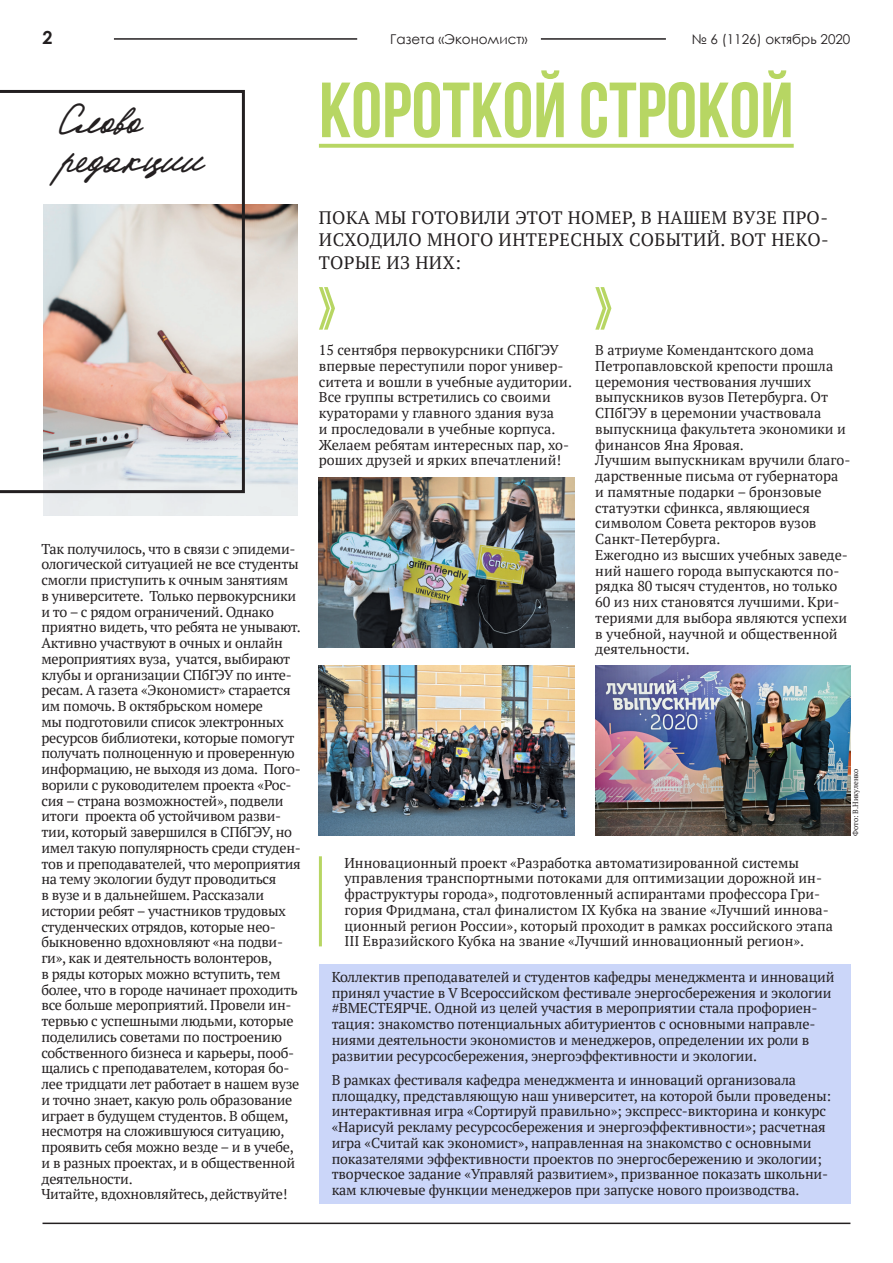
<style>
.page{position:relative;width:893px;height:1263px;background:#fff}
.page>*{position:absolute;margin:0;border:0;box-sizing:border-box;transform-origin:0 0}
.t1{font:700 78px "Bebas Neue";color:#b7d663}
.t2{font:43.5px "Katherine";color:#231f20}
.t3{font:18px/22.5px "PT Serif";letter-spacing:.025em;color:#231f20;text-align:justify}
.t4{font:700 18px "Century Gothic";color:#231f20}
.t5{font:14.25px/15.8px "PT Serif";letter-spacing:-.01em;color:#231f20}
.t6{font:13.5px "Century Gothic";color:#231f20}
.t7{font:7.5px "PT Serif";color:#231f20}
</style>
<div class="page">
<hr style="left:541px;top:38px;width:125px;height:2px;background:#231f20">
<hr style="left:114px;top:38px;width:243px;height:2px;background:#231f20">
<hr style="left:43px;top:1222px;width:807px;height:2px;background:#231f20">
<div style="left:319px;top:964px;width:531px;height:239px;background:#cbd6f9"></div>
<img style="left:43px;top:205px;width:255px;height:311px">
<svg style="left:0;top:90px;width:245px;height:403px"></svg>
<svg style="left:319px;top:144px;width:475px;height:4px;background:#bcd86e"></svg>
<svg style="left:319px;top:287px;width:16px;height:43px"></svg>
<svg style="left:595px;top:287px;width:16px;height:43px"></svg>
<img style="left:319px;top:478px;width:255px;height:170px">
<img style="left:319px;top:666px;width:255px;height:170px">
<img style="left:595px;top:666px;width:255px;height:170px">
<hr style="left:319px;top:856px;width:3px;height:90px;background:#b7d663">
<p class="t4" style="left:43px;top:24px;width:12px">2</p>
<p class="t6" style="left:390px;top:30px;width:139px">Газета «Экономист»</p>
<p class="t6" style="left:692px;top:30px;width:160px">№ 6 (1126) октябрь 2020</p>
<p class="t2" style="left:60px;top:93px;width:83px">Слово</p>
<p class="t2" style="left:60px;top:132px;width:144px">редакции</p>
<p class="t1" style="left:319px;top:67px;width:476px">Короткой строкой</p>
<p class="t3" style="left:319px;top:207px;width:511px">ПОКА МЫ ГОТОВИЛИ ЭТОТ НОМЕР, В НАШЕМ ВУЗЕ ПРО-ИСХОДИЛО МНОГО ИНТЕРЕСНЫХ СОБЫТИЙ. ВОТ НЕКО-ТОРЫЕ ИЗ НИХ:</p>
<p class="t5" style="left:41px;top:541px;width:261px">Так получилось, что в связи с эпидеми&shy;ологической ситуацией не все студенты смогли приступить к очным занятиям<br>в университете. Только первокурсники и то – с рядом ограничений. Однако приятно видеть, что ребята не унывают.<br>Активно участвуют в очных и онлайн мероприятиях вуза, учатся, выбирают клубы и организации СПбГЭУ по инте&shy;ресам. А газета «Экономист» старается им помочь. В октябрьском номере<br>мы подготовили список электронных ресурсов библиотеки, которые помогут получать полноценную и проверенную информацию, не выходя из дома. Пого&shy;ворили с руководителем проекта «Рос&shy;сия – страна возможностей», подвели итоги проекта об устойчивом разви&shy;тии, который завершился в СПбГЭУ, но имел такую популярность среди студен&shy;тов и преподавателей, что мероприятия на тему экологии будут проводиться<br>в вузе и в дальнейшем. Рассказали истории ребят – участников трудовых студенческих отрядов, которые нео&shy;быкновенно вдохновляют «на подви&shy;ги», как и деятельность волонтеров,<br>в ряды которых можно вступить, тем более, что в городе начинает проходить все больше мероприятий. Провели ин&shy;тервью с успешными людьми, которые поделились советами по построению собственного бизнеса и карьеры, пооб&shy;щались с преподавателем, которая бо&shy;лее тридцати лет работает в нашем вузе и точно знает, какую роль образование играет в будущем студентов. В общем, несмотря на сложившуюся ситуацию, проявить себя можно везде – и в учебе, и в разных проектах, и в общественной деятельности.</p>
<p class="t5" style="left:41px;top:1187px;width:247px">Читайте, вдохновляйтесь, действуйте!</p>
<p class="t5" style="left:319px;top:343px;width:255px">15 сентября первокурсники СПбГЭУ впервые переступили порог универ&shy;ситета и вошли в учебные аудитории.<br>Все группы встретились со своими кураторами у главного здания вуза<br>и проследовали в учебные корпуса.<br>Желаем ребятам интересных пар, хо&shy;роших друзей и ярких впечатлений!</p>
<p class="t5" style="left:595px;top:343px;width:252px">В атриуме Комендантского дома<br>Петропавловской крепости прошла церемония чествования лучших выпускников вузов Петербурга. От<br>СПбГЭУ в церемонии участвовала выпускница факультета экономики и финансов Яна Яровая.</p>
<p class="t5" style="left:595px;top:453px;width:257px">Лучшим выпускникам вручили благо&shy;дарственные письма от губернатора и памятные подарки – бронзовые статуэтки сфинкса, являющиеся символом Совета ректоров вузов<br>Санкт-Петербурга.</p>
<p class="t5" style="left:595px;top:547px;width:254px">Ежегодно из высших учебных заведе&shy;ний нашего города выпускаются по&shy;рядка 80 тысяч студентов, но только<br>60 из них становятся лучшими. Кри&shy;териями для выбора являются успехи в учебной, научной и общественной деятельности.</p>
<p class="t7" style="left:851px;top:836px;width:69px;rotate:-90deg">Фото: В.Никуленко</p>
<p class="t5" style="left:344px;top:855px;width:490px">Инновационный проект «Разработка автоматизированной системы управления транспортными потоками для оптимизации дорожной ин&shy;фраструктуры города», подготовленный аспирантами профессора Гри&shy;гория Фридмана, стал финалистом IX Кубка на звание «Лучший иннова&shy;ционный регион России», который проходит в рамках российского этапа III Евразийского Кубка на звание «Лучший инновационный регион».</p>
<p class="t5" style="left:332px;top:969px;width:504px">Коллектив преподавателей и студентов кафедры менеджмента и инноваций принял участие в V Всероссийском фестивале энергосбережения и экологии #ВМЕСТЕЯРЧЕ. Одной из целей участия в мероприятии стала профориен&shy;тация: знакомство потенциальных абитуриентов с основными направле&shy;ниями деятельности экономистов и менеджеров, определении их роли в развитии ресурсосбережения, энергоэффективности и экологии.</p>
<p class="t5" style="left:332px;top:1072px;width:501px">В рамках фестиваля кафедра менеджмента и инноваций организовала площадку, представляющую наш университет, на которой были проведены: интерактивная игра «Сортируй правильно»; экспресс-викторина и конкурс «Нарисуй рекламу ресурсосбережения и энергоэффективности»; расчетная игра «Считай как экономист», направленная на знакомство с основными показателями эффективности проектов по энергосбережению и экологии; творческое задание «Управляй развитием», призванное показать школьни&shy;кам ключевые функции менеджеров при запуске нового производства.</p>
</div>
